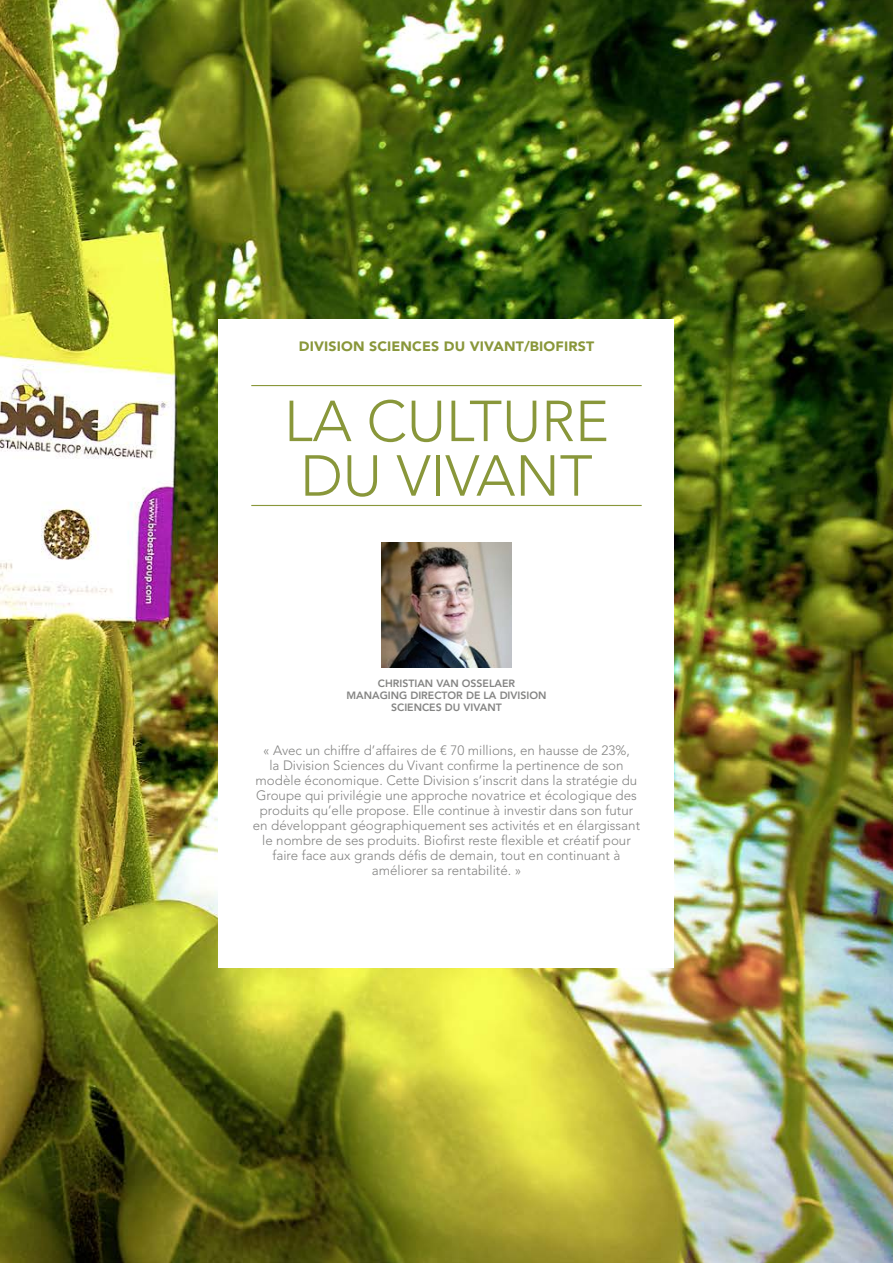
<style>
.page{position:relative;width:893px;height:1263px;background:#fff}
.page>*{position:absolute;margin:0;border:0;box-sizing:border-box;transform-origin:0 0}
.t1{font:300 57.15px/54.6px "Avenir LT Std";color:#89973a}
.t2{font:300 13.5px/15px "Avenir LT Std";color:#848483;text-align:center}
.t3{font:900 13.5px "Avenir LT Std";letter-spacing:.01em;color:#89973a;scale:1.05 1}
.t4{font:800 10.5px/12px "Avenir LT Std";color:#848483;text-align:center}
</style>
<div class="page">
<img style="left:0;top:0;width:893px;height:1263px">
<div style="left:219px;top:319px;width:455px;height:648px;background:#fff"></div>
<img style="left:381px;top:542px;width:131px;height:125px">
<hr style="left:251px;top:505px;width:391px;height:1px;background:#89973a">
<hr style="left:251px;top:385px;width:391px;height:1px;background:#89973a">
<p class="t3" style="left:299px;top:338px;width:283px">DIVISION SCIENCES DU VIVANT/BIOFIRST</p>
<h1 class="t1" style="left:284px;top:394px;width:326px">LA CULTURE<br>DU VIVANT</h1>
<p class="t4" style="left:346px;top:677px;width:202px">CHRISTIAN VAN OSSELAER<br>MANAGING DIRECTOR DE LA DIVISION<br>SCIENCES DU VIVANT</p>
<p class="t2" style="left:253px;top:743px;width:389px">« Avec un chiffre d’affaires de € 70 millions, en hausse de 23%,<br>la Division Sciences du Vivant confirme la pertinence de son modèle économique. Cette Division s’inscrit dans la stratégie du Groupe qui privilégie une approche novatrice et écologique des produits qu’elle propose. Elle continue à investir dans son futur en développant géographiquement ses activités et en élargissant le nombre de ses produits. Biofirst reste flexible et créatif pour faire face aux grands défis de demain, tout en continuant à améliorer sa rentabilité. »</p>
</div>
